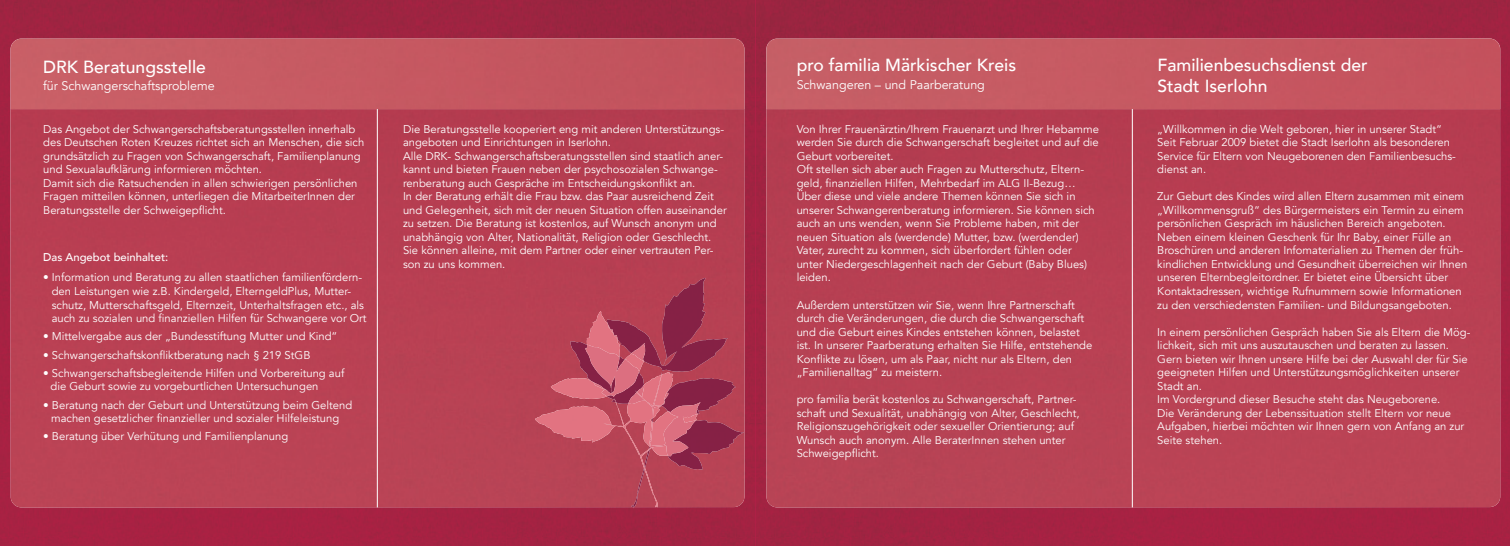
<style>
.page{position:relative;width:1510px;height:546px;background:#fff}
.page>*{position:absolute;margin:0;border:0;box-sizing:border-box;transform-origin:0 0}
.t1{font:500 17.5px/21px "Avenir";color:#fff}
.t2{font:12.5px "Avenir";color:#fff}
.t3{font:11.25px/13.5px "Avenir";color:#fff}
.t4{font:500 11.25px "Avenir";color:#fff}
</style>
<div class="page">
<img style="left:0;top:0;width:1509px;height:546px">
<div style="left:766px;top:38px;width:734px;height:469px;background:#b84053"></div>
<div style="left:11px;top:38px;width:729px;height:469px;background:#b83f53"></div>
<div style="left:766px;top:39px;width:734px;height:70px;background:#c65962"></div>
<div style="left:11px;top:39px;width:733px;height:70px;background:#c65962"></div>
<img style="left:606px;top:282px;width:91px;height:87px">
<img style="left:570px;top:391px;width:44px;height:13px">
<img style="left:633px;top:432px;width:111px;height:76px">
<img style="left:673px;top:372px;width:62px;height:42px">
<img style="left:550px;top:311px;width:94px;height:80px">
<img style="left:608px;top:324px;width:37px;height:37px">
<img style="left:585px;top:344px;width:54px;height:53px">
<img style="left:535px;top:406px;width:82px;height:36px">
<svg style="left:655px;top:501px;width:2px;height:7px"></svg>
<img style="left:616px;top:372px;width:57px;height:54px">
<img style="left:614px;top:385px;width:33px;height:19px">
<img style="left:647px;top:374px;width:44px;height:77px">
<hr style="left:377px;top:109px;width:1px;height:398px;background:#fff">
<hr style="left:1132px;top:109px;width:1px;height:398px;background:#fff">
<h1 class="t1" style="left:43px;top:55px;width:164px">DRK Beratungsstelle</h1>
<p class="t2" style="left:43px;top:79px;width:173px">für Schwangerschaftsprobleme</p>
<p class="t3" style="left:43px;top:122px;width:322px">Das Angebot der Schwangerschaftsberatungsstellen innerhalb des Deutschen Roten Kreuzes richtet sich an Menschen, die sich grundsätzlich zu Fragen von Schwangerschaft, Familienplanung und Sexualaufklärung informieren möchten.<br>Damit sich die Ratsuchenden in allen schwierigen persönlichen Fragen mitteilen können, unterliegen die MitarbeiterInnen der Beratungsstelle der Schweigepflicht.</p>
<p class="t4" style="left:43px;top:247px;width:127px">Das Angebot beinhaltet:</p>
<p class="t3" style="left:52px;top:271px;width:316px;text-indent:-9px">• Information und Beratung zu allen staatlichen familienfördern&shy;den Leistungen wie z.B. Kindergeld, ElterngeldPlus, Mutter&shy;schutz, Mutterschaftsgeld, Elternzeit, Unterhaltsfragen etc., als auch zu sozialen und finanziellen Hilfen für Schwangere vor Ort</p>
<p class="t3" style="left:43px;top:330px;width:296px">• Mittelvergabe aus der „Bundesstiftung Mutter und Kind“</p>
<p class="t3" style="left:43px;top:348px;width:269px">• Schwangerschaftskonfliktberatung nach § 219 StGB</p>
<p class="t3" style="left:51px;top:366px;width:295px;text-indent:-7px">• Schwangerschaftsbegleitende Hilfen und Vorbereitung auf die Geburt sowie zu vorgeburtlichen Untersuchungen</p>
<p class="t3" style="left:43px;top:398px;width:310px;text-align:center">• Beratung nach der Geburt und Unterstützung beim Geltend machen gesetzlicher finanzieller und sozialer Hilfeleistung</p>
<p class="t3" style="left:43px;top:430px;width:247px">• Beratung über Verhütung und Familienplanung</p>
<p class="t3" style="left:403px;top:122px;width:325px">Die Beratungsstelle kooperiert eng mit anderen Unterstützungs&shy;angeboten und Einrichtungen in Iserlohn.<br>Alle DRK- Schwangerschaftsberatungsstellen sind staatlich aner&shy;kannt und bieten Frauen neben der psychosozialen Schwange&shy;renberatung auch Gespräche im Entscheidungskonflikt an.<br>In der Beratung erhält die Frau bzw. das Paar ausreichend Zeit und Gelegenheit, sich mit der neuen Situation offen auseinander zu setzen. Die Beratung ist kostenlos, auf Wunsch anonym und unabhängig von Alter, Nationalität, Religion oder Geschlecht.<br>Sie können alleine, mit dem Partner oder einer vertrauten Per&shy;son zu uns kommen.</p>
<h1 class="t1" style="left:796px;top:54px;width:221px">pro familia Märkischer Kreis</h1>
<p class="t2" style="left:796px;top:77px;width:190px">Schwangeren – und Paarberatung</p>
<p class="t3" style="left:796px;top:122px;width:304px">Von Ihrer Frauenärztin/Ihrem Frauenarzt und Ihrer Hebamme werden Sie durch die Schwangerschaft begleitet und auf die Geburt vorbereitet.<br>Oft stellen sich aber auch Fragen zu Mutterschutz, Eltern&shy;geld, finanziellen Hilfen, Mehrbedarf im ALG II-Bezug… Über diese und viele andere Themen können Sie sich in unserer Schwangerenberatung informieren. Sie können sich auch an uns wenden, wenn Sie Probleme haben, mit der neuen Situation als (werdende) Mutter, bzw. (werdender)<br>Vater, zurecht zu kommen, sich überfordert fühlen oder unter Niedergeschlagenheit nach der Geburt (Baby Blues) leiden.</p>
<p class="t3" style="left:796px;top:298px;width:297px">Außerdem unterstützen wir Sie, wenn Ihre Partnerschaft durch die Veränderungen, die durch die Schwangerschaft und die Geburt eines Kindes entstehen können, belastet ist. In unserer Paarberatung erhalten Sie Hilfe, entstehende Konflikte zu lösen, um als Paar, nicht nur als Eltern, den „Familienalltag“ zu meistern.</p>
<p class="t3" style="left:796px;top:392px;width:284px">pro familia berät kostenlos zu Schwangerschaft, Partner&shy;schaft und Sexualität, unabhängig von Alter, Geschlecht, Religionszugehörigkeit oder sexueller Orientierung; auf Wunsch auch anonym. Alle BeraterInnen stehen unter Schweigepflicht.</p>
<h1 class="t1" style="left:1157px;top:54px;width:212px">Familienbesuchsdienst der<br>Stadt Iserlohn</h1>
<p class="t3" style="left:1157px;top:122px;width:300px">„Willkommen in die Welt geboren, hier in unserer Stadt“ Seit Februar 2009 bietet die Stadt Iserlohn als besonderen Service für Eltern von Neugeborenen den Familienbesuchs&shy;dienst an.</p>
<p class="t3" style="left:1157px;top:190px;width:311px">Zur Geburt des Kindes wird allen Eltern zusammen mit einem „Willkommensgruß“ des Bürgermeisters ein Termin zu einem persönlichen Gespräch im häuslichen Bereich angeboten.<br>Neben einem kleinen Geschenk für Ihr Baby, einer Fülle an Broschüren und anderen Infomaterialien zu Themen der früh&shy;kindlichen Entwicklung und Gesundheit überreichen wir Ihnen unseren Elternbegleitordner. Er bietet eine Übersicht über Kontaktadressen, wichtige Rufnummern sowie Informationen zu den verschiedensten Familien- und Bildungsangeboten.</p>
<p class="t3" style="left:1157px;top:325px;width:315px">In einem persönlichen Gespräch haben Sie als Eltern die Mög&shy;lichkeit, sich mit uns auszutauschen und beraten zu lassen.<br>Gern bieten wir Ihnen unsere Hilfe bei der Auswahl der für Sie geeigneten Hilfen und Unterstützungsmöglichkeiten unserer Stadt an.<br>Im Vordergrund dieser Besuche steht das Neugeborene.<br>Die Veränderung der Lebenssituation stellt Eltern vor neue Aufgaben, hierbei möchten wir Ihnen gern von Anfang an zur Seite stehen.</p>
</div>
